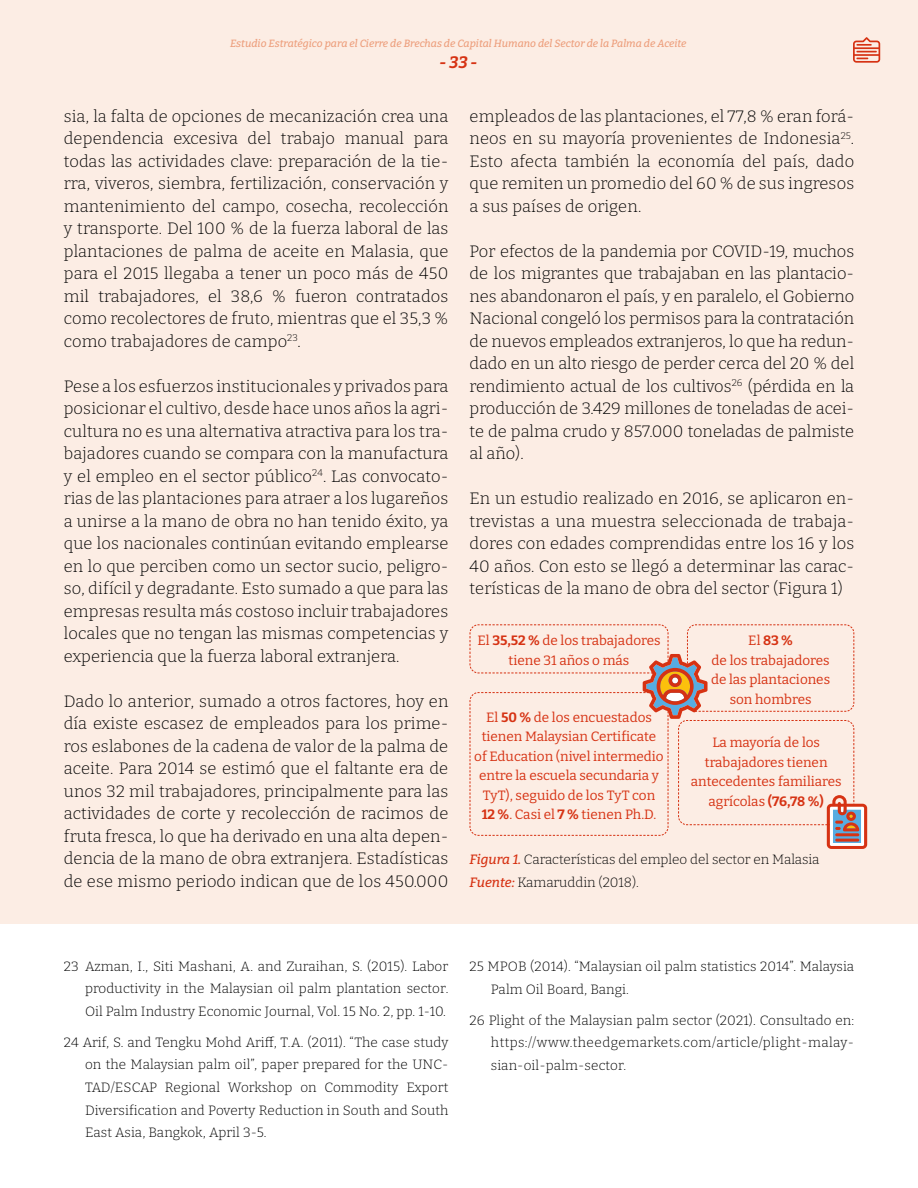
<style>
.page{position:relative;width:918px;height:1188px;background:#fff}
.page>*{position:absolute;margin:0;border:0;box-sizing:border-box;transform-origin:0 0}
.t1{font:300 16.5px/22.5px "Bitter";letter-spacing:.01em;color:#000;text-align:justify}
.t2{font:italic 700 16.5px "Bitter";color:#d63213}
.t3{font:300 13.5px/22.5px "Bitter";letter-spacing:.01em;color:#000;text-align:justify}
.t4{font:13.5px/19.5px "Bitter";color:#d63213;text-align:center}
.t5{font:italic 500 10.5px "Bitter";color:#ed9f7d}
.s1{font-weight:700}
.s2{font-weight:500;font-style:italic;color:#d63213}
</style>
<div class="page">
<div style="left:0;top:0;width:918px;height:924px;background:#fcede4"></div>
<svg style="left:469px;top:624px;width:398px;height:225px"></svg>
<svg style="left:853px;top:37px;width:27px;height:26px"></svg>
<p class="t5" style="left:230px;top:37px;width:458px">Estudio Estratégico para el Cierre de Brechas de Capital Humano del Sector de la Palma de Aceite</p>
<p class="t2" style="left:440px;top:52px;width:39px">- 33 -</p>
<p class="t1" style="left:64px;top:104px;width:386px">sia, la falta de opciones de mecanización crea una dependencia excesiva del trabajo manual para todas las actividades clave: preparación de la tie&shy;rra, viveros, siembra, fertilización, conservación y mantenimiento del campo, cosecha, recolección y transporte. Del 100 % de la fuerza laboral de las plantaciones de palma de aceite en Malasia, que para el 2015 llegaba a tener un poco más de 450 mil trabajadores, el 38,6 % fueron contratados como recolectores de fruto, mientras que el 35,3 % como trabajadores de campo<sup>23</sup>.</p>
<p class="t1" style="left:64px;top:374px;width:386px">Pese a los esfuerzos institucionales y privados para posicionar el cultivo, desde hace unos años la agri&shy;cultura no es una alternativa atractiva para los tra&shy;bajadores cuando se compara con la manufactura y el empleo en el sector público<sup>24</sup>. Las convocato&shy;rias de las plantaciones para atraer a los lugareños a unirse a la mano de obra no han tenido éxito, ya que los nacionales continúan evitando emplearse en lo que perciben como un sector sucio, peligro&shy;so, difícil y degradante. Esto sumado a que para las empresas resulta más costoso incluir trabajadores locales que no tengan las mismas competencias y experiencia que la fuerza laboral extranjera.</p>
<p class="t1" style="left:64px;top:689px;width:386px">Dado lo anterior, sumado a otros factores, hoy en día existe escasez de empleados para los prime&shy;ros eslabones de la cadena de valor de la palma de aceite. Para 2014 se estimó que el faltante era de unos 32 mil trabajadores, principalmente para las actividades de corte y recolección de racimos de fruta fresca, lo que ha derivado en una alta depen&shy;dencia de la mano de obra extranjera. Estadísticas de ese mismo periodo indican que de los 450.000</p>
<p class="t1" style="left:470px;top:104px;width:386px">empleados de las plantaciones, el 77,8 % eran forá&shy;neos en su mayoría provenientes de Indonesia<sup>25</sup>.<br>Esto afecta también la economía del país, dado que remiten un promedio del 60 % de sus ingresos a sus países de origen.</p>
<p class="t1" style="left:470px;top:239px;width:386px">Por efectos de la pandemia por COVID-19, muchos de los migrantes que trabajaban en las plantacio&shy;nes abandonaron el país, y en paralelo, el Gobierno Nacional congeló los permisos para la contratación de nuevos empleados extranjeros, lo que ha redun&shy;dado en un alto riesgo de perder cerca del 20 % del rendimiento actual de los cultivos<sup>26</sup> (pérdida en la producción de 3.429 millones de toneladas de acei&shy;te de palma crudo y 857.000 toneladas de palmiste al año).</p>
<p class="t1" style="left:470px;top:487px;width:386px">En un estudio realizado en 2016, se aplicaron en&shy;trevistas a una muestra seleccionada de trabaja&shy;dores con edades comprendidas entre los 16 y los 40 años. Con esto se llegó a determinar las carac&shy;terísticas de la mano de obra del sector (Figura 1)</p>
<p class="t4" style="left:477px;top:631px;width:185px">El <span class="s1">35,52 %</span> de los trabajadores tiene 31 años o más</p>
<p class="t4" style="left:474px;top:707px;width:191px">El <span class="s1">50 %</span> de los encuestados tienen Malaysian Certificate of Education (nivel intermedio entre la escuela secundaria y<br>TyT), seguido de los TyT con<br><span class="s1">12 %</span>. Casi el <span class="s1">7 %</span> tienen Ph.D.</p>
<p class="t4" style="left:711px;top:630px;width:121px">El <span class="s1">83 %<br></span>de los trabajadores de las plantaciones son hombres</p>
<p class="t4" style="left:691px;top:732px;width:152px">La mayoría de los trabajadores tienen antecedentes familiares agrícolas <span class="s1">(76,78 %)</span></p>
<p class="t3" style="left:470px;top:848px;width:351px"><span class="s2">Figura 1.</span> Características del empleo del sector en Malasia<br><span class="s2">Fuente:</span> Kamaruddin (2018).</p>
<p class="t3" style="left:85px;top:955px;width:365px;text-indent:-21px">23 Azman, I., Siti Mashani, A. and Zuraihan, S. (2015). Labor productivity in the Malaysian oil palm plantation sector.<br>Oil Palm Industry Economic Journal, Vol. 15 No. 2, pp. 1-10.</p>
<p class="t3" style="left:85px;top:1031px;width:365px;text-indent:-21px">24 Arif, S. and Tengku Mohd Ariff, T.A. (2011). “The case study on the Malaysian palm oil”, paper prepared for the UNC-TAD/ESCAP Regional Workshop on Commodity Export Diversification and Poverty Reduction in South and South East Asia, Bangkok, April 3-5.</p>
<p class="t3" style="left:491px;top:955px;width:365px;text-indent:-21px">25 MPOB (2014). “Malaysian oil palm statistics 2014”. Malaysia<br>Palm Oil Board, Bangi.</p>
<p class="t3" style="left:491px;top:1008px;width:365px;text-indent:-21px">26 Plight of the Malaysian palm sector (2021). Consultado en: https://www.theedgemarkets.com/article/plight-malay&shy;sian-oil-palm-sector.</p>
</div>
